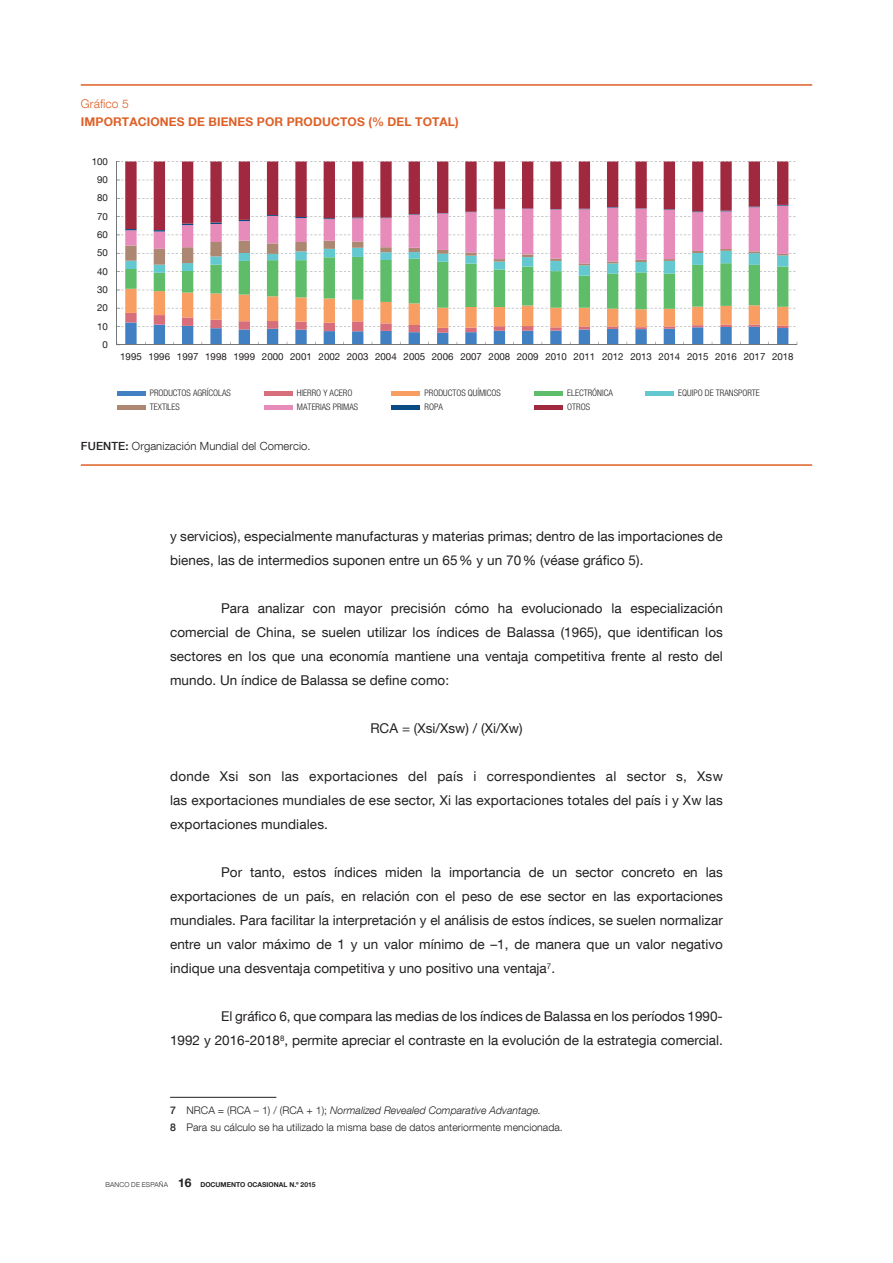
<style>
.page{position:relative;width:893px;height:1263px;background:#fff}
.page>*{position:absolute;margin:0;border:0;box-sizing:border-box;transform-origin:0 0}
.t1{font:13.5px/24px "Bd E Neue Helvetica";letter-spacing:.005em;color:#231f20;text-align:justify}
.t2{font:700 12px "Bd E Neue Helvetica";letter-spacing:.01em;color:#de6026}
.t3{font:300 12px "Bd E Neue Helvetica";letter-spacing:.01em;color:#de6026}
.t4{font:300 11.25px "Bd E Neue Helvetica";letter-spacing:.01em;color:#231f20}
.t5{font:300 10.5px/17px "Bd E Neue Helvetica";letter-spacing:.005em;color:#231f20}
.t6{font:9.75px "Bd E Neue Helvetica";color:#231f20}
.t7{font:300 condensed 9px "Bd E Neue Helvetica";color:#231f20}
.t8{font:300 6.75px "Bd E Neue Helvetica";color:#231f20}
.s1{font-weight:500}
.s2{font-style:italic}
.s3{font-style:inherit}
.s4{font-size:12px}
</style>
<div class="page">
<hr style="left:170px;top:1097px;width:106px;height:1px;background:#231f20">
<hr style="left:81px;top:84px;width:731px;height:2px;background:#de6026">
<hr style="left:81px;top:464px;width:731px;height:2px;background:#de6026">
<hr style="left:117px;top:345px;width:680px;height:1px;background:#74787a">
<svg style="left:117px;top:161px;width:671px;height:185px"></svg>
<div style="left:117px;top:391px;width:28px;height:5px;background:#4180c2"></div>
<div style="left:264px;top:391px;width:28px;height:5px;background:#d86e7b"></div>
<div style="left:391px;top:391px;width:29px;height:5px;background:#f89e63"></div>
<div style="left:534px;top:391px;width:29px;height:5px;background:#5fbd6a"></div>
<div style="left:645px;top:391px;width:29px;height:5px;background:#63c8d0"></div>
<div style="left:117px;top:405px;width:28px;height:5px;background:#ac8771"></div>
<div style="left:264px;top:405px;width:28px;height:5px;background:#e68bba"></div>
<div style="left:391px;top:405px;width:29px;height:5px;background:#0a4b85"></div>
<div style="left:534px;top:405px;width:29px;height:5px;background:#a0293f"></div>
<p class="t3" style="left:81px;top:97px;width:49px">Gráfico 5</p>
<p class="t2" style="left:81px;top:114px;width:379px">IMPORTACIONES DE BIENES POR PRODUCTOS (% DEL TOTAL)</p>
<p class="t6" style="left:92px;top:155px;width:18px">100</p>
<p class="t6" style="left:97px;top:174px;width:12px">90</p>
<p class="t6" style="left:97px;top:192px;width:12px">80</p>
<p class="t6" style="left:97px;top:210px;width:12px">70</p>
<p class="t6" style="left:97px;top:229px;width:12px">60</p>
<p class="t6" style="left:97px;top:247px;width:12px">50</p>
<p class="t6" style="left:97px;top:265px;width:12px">40</p>
<p class="t6" style="left:97px;top:284px;width:12px">30</p>
<p class="t6" style="left:97px;top:302px;width:12px">20</p>
<p class="t6" style="left:97px;top:320px;width:12px">10</p>
<p class="t6" style="left:103px;top:339px;width:7px">0</p>
<p class="t6" style="left:120px;top:351px;width:675px">1995 1996 1997 1998 1999 2000 2001 2002 2003 2004 2005 2006 2007 2008 2009 2010 2011 2012 2013 2014 2015 2016 2017 2018</p>
<p class="t7" style="left:150px;top:388px;width:83px">PRODUCTOS AGRÍCOLAS</p>
<p class="t7" style="left:297px;top:388px;width:57px">HIERRO Y ACERO</p>
<p class="t7" style="left:425px;top:388px;width:78px">PRODUCTOS QUÍMICOS</p>
<p class="t7" style="left:567px;top:388px;width:47px">ELECTRÓNICA</p>
<p class="t7" style="left:678px;top:388px;width:83px">EQUIPO DE TRANSPORTE</p>
<p class="t7" style="left:150px;top:402px;width:31px">TEXTILES</p>
<p class="t7" style="left:297px;top:402px;width:63px">MATERIAS PRIMAS</p>
<p class="t7" style="left:425px;top:402px;width:20px">ROPA</p>
<p class="t7" style="left:567px;top:402px;width:24px">OTROS</p>
<p class="t4" style="left:81px;top:440px;width:231px"><span class="s1">FUENTE:</span> Organización Mundial del Comercio.</p>
<p class="t1" style="left:170px;top:524px;width:554px">y servicios), especialmente manufacturas y materias primas; dentro de las importaciones de bienes, las de intermedios suponen entre un 65% y un 70% (véase gráfico 5).</p>
<p class="t1" style="left:170px;top:596px;width:554px;text-indent:51px">Para analizar con mayor precisión cómo ha evolucionado la especialización comercial de China, se suelen utilizar los índices de Balassa (1965), que identifican los sectores en los que una economía mantiene una ventaja competitiva frente al resto del mundo. Un índice de Balassa se define como:</p>
<p class="t1" style="left:370px;top:716px;width:154px">RCA = (Xsi/Xsw) / (Xi/Xw)</p>
<p class="t1" style="left:170px;top:764px;width:554px">donde Xsi son las exportaciones del país i correspondientes al sector s, Xsw las exportaciones mundiales de ese sector, Xi las exportaciones totales del país i y Xw las exportaciones mundiales.</p>
<p class="t1" style="left:170px;top:860px;width:554px;text-indent:51px">Por tanto, estos índices miden la importancia de un sector concreto en las exportaciones de un país, en relación con el peso de ese sector en las exportaciones mundiales. Para facilitar la interpretación y el análisis de estos índices, se suelen normalizar entre un valor máximo de 1 y un valor mínimo de –1, de manera que un valor negativo indique una desventaja competitiva y uno positivo una ventaja<sup>7</sup>.</p>
<p class="t1" style="left:170px;top:1004px;width:554px;text-align:right">El gráfico 6, que compara las medias de los índices de Balassa en los períodos 1990-<br>1992 y 2016-2018<sup>8</sup>, permite apreciar el contraste en la evolución de la estrategia comercial.</p>
<p class="t5" style="left:170px;top:1102px;width:394px"><span class="s1">7</span> NRCA = (RCA – 1) / (RCA + 1); <span class="s2">Normalized Revealed Comparative Advantage.<br></span><span class="s1">8</span> Para su cálculo se ha utilizado la misma base de datos anteriormente mencionada.</p>
<p class="t8" style="left:105px;top:1181px;width:212px"><span class="s3">BANCO DE ESPAÑA</span> <span class="s4">16</span> DOCUMENTO OCASIONAL N.º 2015</p>
</div>
